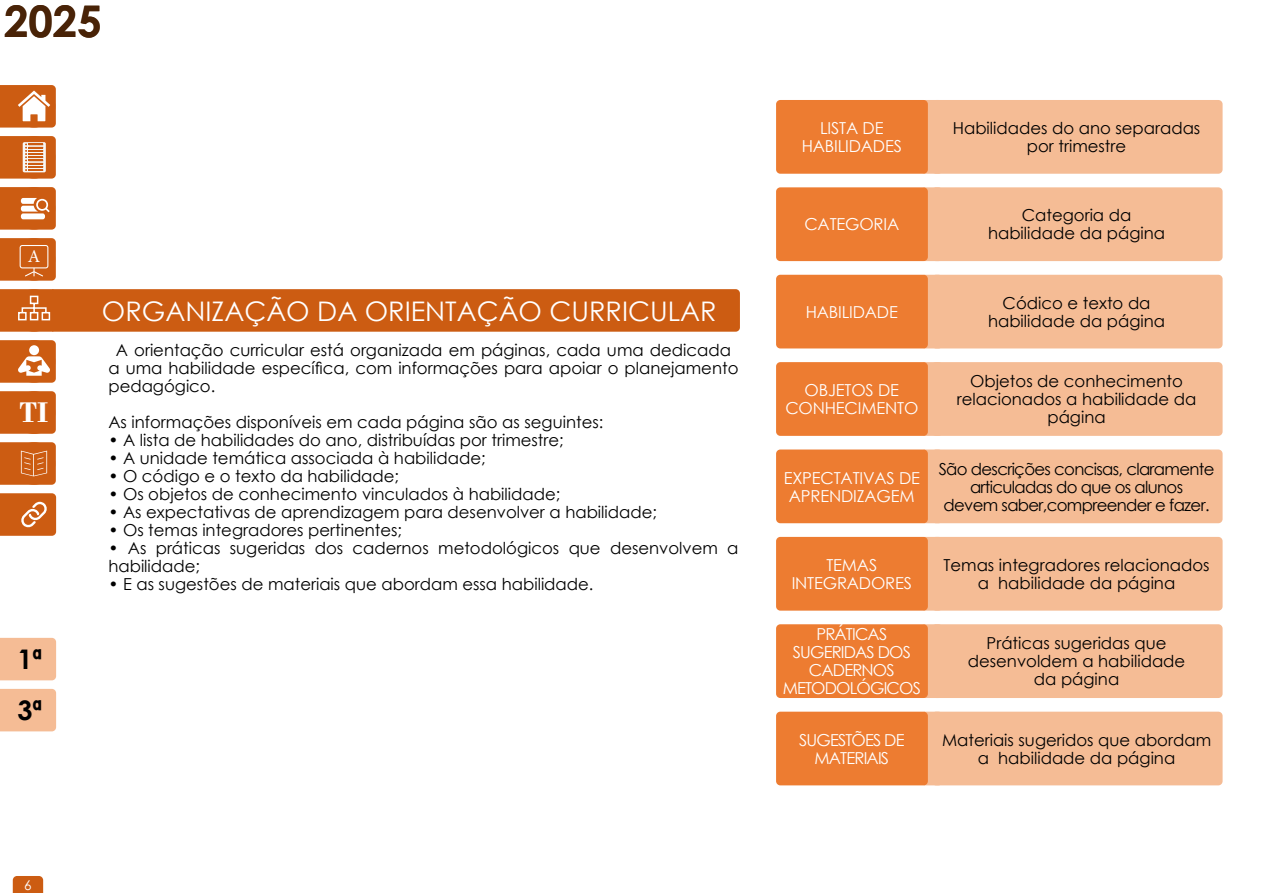
<style>
.page{position:relative;width:1263px;height:893px;background:#fff}
.page>*{position:absolute;margin:0;border:0;box-sizing:border-box;transform-origin:0 0}
.t1{font:700 43.5px "Century Gothic";color:#492307}
.t2{font:700 29.85px "Bodoni";color:#fff}
.t3{font:27px "Century Gothic";color:#fff}
.t4{font:700 27px/51px "Century Gothic";color:#000}
.t5{font:18px "Minion Pro";color:#fff}
.t6{font:16.5px/18px "Century Gothic";color:#000;text-align:center}
.t7{font:16.5px/18px "Century Gothic";letter-spacing:-.01em;color:#fff;text-align:center}
.t8{font:16.5px/18px "Century Gothic";letter-spacing:-.04em;color:#000;text-align:center}
.t9{font:16.5px/18px "Century Gothic";letter-spacing:-.05em;color:#fff;text-align:center}
.t10{font:13.5px "Century Gothic";color:#fff}
</style>
<div class="page">
<svg style="left:0;top:85px;width:56px;height:43px"></svg>
<svg style="left:0;top:136px;width:56px;height:43px;background:#d37739"></svg>
<svg style="left:0;top:187px;width:56px;height:43px;background:#d47639"></svg>
<svg style="left:0;top:238px;width:56px;height:43px;background:#cf6722"></svg>
<svg style="left:0;top:340px;width:56px;height:43px;background:#d5793c"></svg>
<svg style="left:0;top:391px;width:56px;height:43px"></svg>
<div style="left:13px;top:391px;width:42px;height:43px;background:#cc5c12;border-radius:50%"></div>
<svg style="left:0;top:442px;width:56px;height:43px;background:#cf6620"></svg>
<svg style="left:0;top:493px;width:56px;height:43px;background:#d06b28"></svg>
<div style="left:0;top:638px;width:56px;height:42px;background:#f5bc95"></div>
<div style="left:0;top:689px;width:56px;height:42px;background:#f5bc95"></div>
<svg style="left:13px;top:876px;width:30px;height:17px"></svg>
<div style="left:0;top:289px;width:740px;height:43px;background:#cc5c12"></div>
<div style="left:921px;top:100px;width:22px;height:74px;background:#f5bc95;border-radius:4px"></div>
<div style="left:932px;top:100px;width:290px;height:74px;background:#f5bc95;border-radius:4px"></div>
<div style="left:776px;top:100px;width:152px;height:74px;background:#ed7c31;border-radius:4px"></div>
<div style="left:921px;top:187px;width:22px;height:74px;background:#f5bc95;border-radius:4px"></div>
<div style="left:932px;top:187px;width:290px;height:74px;background:#f5bc95;border-radius:4px"></div>
<div style="left:776px;top:187px;width:152px;height:74px;background:#ed7c31;border-radius:4px"></div>
<div style="left:921px;top:275px;width:22px;height:73px;background:#f5bc95;border-radius:4px"></div>
<div style="left:932px;top:275px;width:290px;height:73px;background:#f5bc95;border-radius:4px"></div>
<div style="left:776px;top:275px;width:152px;height:73px;background:#ed7c31;border-radius:4px"></div>
<div style="left:921px;top:362px;width:22px;height:74px;background:#f5bc95;border-radius:4px"></div>
<div style="left:932px;top:362px;width:290px;height:74px;background:#f5bc95;border-radius:4px"></div>
<div style="left:776px;top:362px;width:152px;height:74px;background:#ed7c31;border-radius:4px"></div>
<div style="left:921px;top:537px;width:22px;height:74px;background:#f5bc95;border-radius:4px"></div>
<div style="left:932px;top:537px;width:290px;height:74px;background:#f5bc95;border-radius:4px"></div>
<div style="left:776px;top:537px;width:152px;height:74px;background:#ed7c31;border-radius:4px"></div>
<div style="left:921px;top:624px;width:22px;height:74px;background:#f5bc95;border-radius:4px"></div>
<div style="left:932px;top:624px;width:290px;height:74px;background:#f5bc95;border-radius:4px"></div>
<div style="left:776px;top:624px;width:152px;height:74px;background:#ed7c31;border-radius:4px"></div>
<div style="left:921px;top:712px;width:22px;height:73px;background:#f5bc95;border-radius:4px"></div>
<div style="left:932px;top:712px;width:290px;height:73px;background:#f5bc95;border-radius:4px"></div>
<div style="left:776px;top:712px;width:152px;height:73px;background:#ed7c31;border-radius:4px"></div>
<div style="left:921px;top:449px;width:22px;height:74px;background:#f5bc95;border-radius:4px"></div>
<div style="left:932px;top:449px;width:290px;height:74px;background:#f5bc95;border-radius:4px"></div>
<div style="left:776px;top:449px;width:152px;height:74px;background:#ed7c31;border-radius:4px"></div>
<h1 class="t1" style="left:4px;top:-12px;width:99px">2025</h1>
<p class="t5" style="left:28px;top:244px;width:14px">A</p>
<h2 class="t2" style="left:19px;top:395px;width:30px">TI</h2>
<h3 class="t4" style="left:17px;top:633px;width:26px">1ª<br>3ª</h3>
<h3 class="t3" style="left:102px;top:292px;width:616px">ORGANIZAÇÃO DA ORIENTAÇÃO CURRICULAR</h3>
<p class="t6" style="left:108px;top:341px;width:632px;text-align:left;text-indent:8px">A orientação curricular está organizada em páginas, cada uma dedicada a uma habilidade específica, com informações para apoiar o planejamento pedagógico.</p>
<p class="t6" style="left:108px;top:413px;width:496px">As informações disponíveis em cada página são as seguintes:</p>
<p class="t6" style="left:108px;top:431px;width:457px">• A lista de habilidades do ano, distribuídas por trimestre;</p>
<p class="t6" style="left:108px;top:449px;width:379px">• A unidade temática associada à habilidade;</p>
<p class="t6" style="left:108px;top:467px;width:292px">• O código e o texto da habilidade;</p>
<p class="t6" style="left:108px;top:485px;width:453px">• Os objetos de conhecimento vinculados à habilidade;</p>
<p class="t6" style="left:108px;top:503px;width:550px">• As expectativas de aprendizagem para desenvolver a habilidade;</p>
<p class="t6" style="left:108px;top:521px;width:295px">• Os temas integradores pertinentes;</p>
<p class="t6" style="left:108px;top:539px;width:631px;text-align:left">• As práticas sugeridas dos cadernos metodológicos que desenvolvem a habilidade;</p>
<p class="t6" style="left:108px;top:575px;width:486px">• E as sugestões de materiais que abordam essa habilidade.</p>
<p class="t10" style="left:24px;top:875px;width:9px">6</p>
<p class="t7" style="left:802px;top:119px;width:102px">LISTA DE<br>HABILIDADES</p>
<p class="t6" style="left:953px;top:119px;width:249px">Habilidades do ano separadas por trimestre</p>
<p class="t7" style="left:804px;top:215px;width:96px">CATEGORIA</p>
<p class="t6" style="left:988px;top:206px;width:179px">Categoria da habilidade da página</p>
<p class="t7" style="left:806px;top:303px;width:94px">HABILIDADE</p>
<p class="t7" style="left:785px;top:381px;width:134px">OBJETOS DE<br>CONHECIMENTO</p>
<p class="t7" style="left:784px;top:468px;width:138px">EXPECTATIVAS DE<br>APRENDIZAGEM</p>
<p class="t7" style="left:792px;top:556px;width:122px">TEMAS<br>INTEGRADORES</p>
<p class="t9" style="left:783px;top:625px;width:140px">PRÁTICAS<br>SUGERIDAS DOS<br>CADERNOS<br>METODOLÓGICOS</p>
<p class="t9" style="left:799px;top:730px;width:107px">SUGESTÕES DE<br>MATERIAIS</p>
<p class="t6" style="left:988px;top:294px;width:179px">Códico e texto da habilidade da página</p>
<p class="t6" style="left:957px;top:372px;width:241px">Objetos de conhecimento relacionados a habilidade da página</p>
<p class="t8" style="left:939px;top:459px;width:277px">São descrições concisas, claramente articuladas do que os alunos<br>devem saber,compreender e fazer.</p>
<p class="t6" style="left:943px;top:556px;width:268px">Temas integradores relacionados a habilidade da página</p>
<p class="t6" style="left:968px;top:634px;width:219px">Práticas sugeridas que desenvoldem a habilidade da página</p>
<p class="t6" style="left:942px;top:730px;width:271px">Materiais sugeridos que abordam a habilidade da página</p>
</div>
